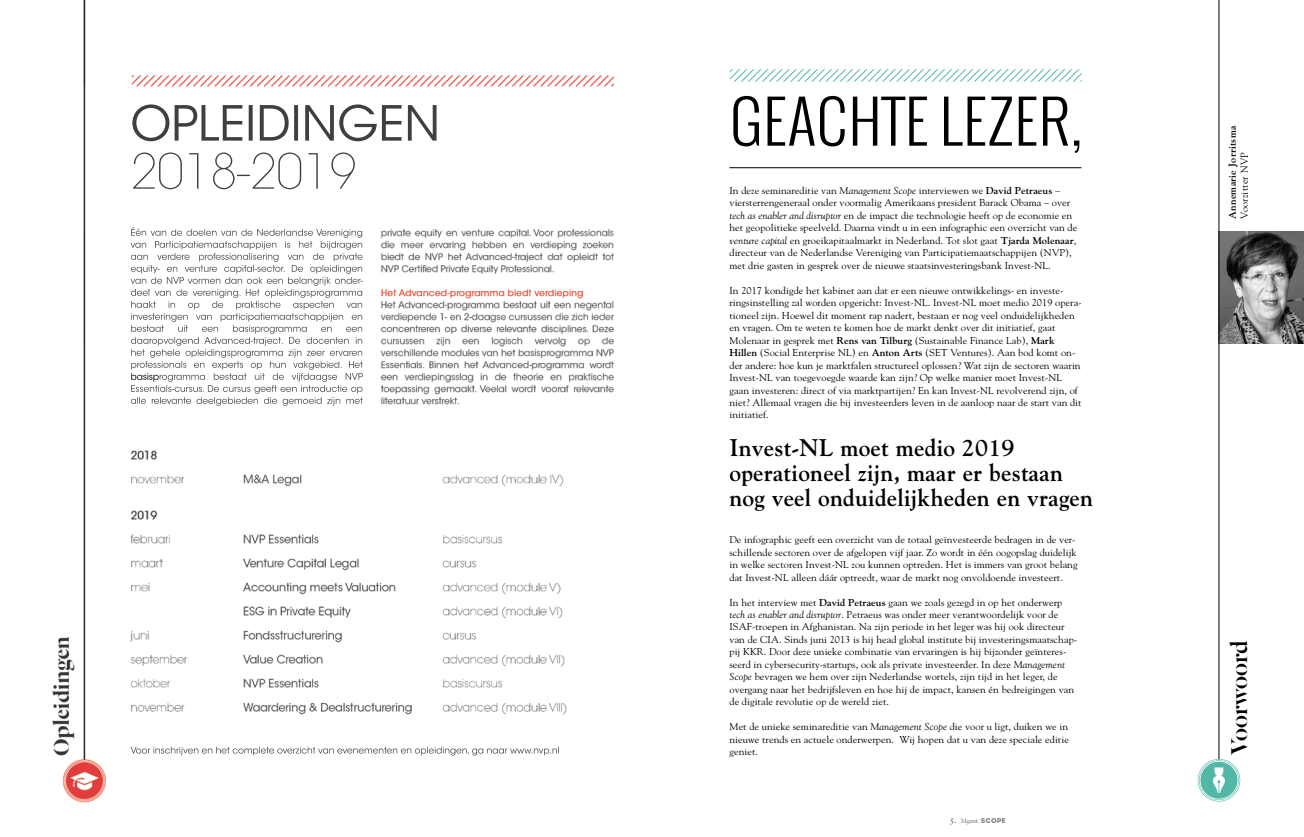
<style>
.page{position:relative;width:1304px;height:837px;background:#fff}
.page>*{position:absolute;margin:0;border:0;box-sizing:border-box;transform-origin:0 0}
.t1{font:300 58.3px "Oswald";letter-spacing:.01em;color:#000}
.t2{font:25px "Dala Floda Roman No.2";color:#000}
.t3{font:700 24px/24.9px "Goudy";letter-spacing:.01em;color:#000}
.t4{font:10px/12.5px "Goudy";letter-spacing:.005em;color:#000}
.t5{font:700 10px "Goudy";letter-spacing:.025em;color:#000}
.t6{font:10px "Goudy";letter-spacing:.025em;color:#000}
.t7{font:7px "Dala Floda Roman No.2";color:#818587}
.s1{font-style:italic}
.s2{font-weight:700}
.s3{font-size:11px}
.s4{font-family:"Intro"}
</style>
<div class="page">
<img style="left:1219px;top:231px;width:85px;height:112px">
<svg style="left:730px;top:69px;width:352px;height:13px"></svg>
<hr style="left:1218px;top:0;width:1px;height:759px;background:#000">
<svg style="left:1198px;top:758px;width:42px;height:43px"></svg>
<hr style="left:729px;top:167px;width:352px;height:1px;background:#000">
<img style="left:52px;top:0;width:562px;height:803px">
<h1 class="t1" style="left:730px;top:82px;width:354px">GEACHTE LEZER,</h1>
<p class="t4" style="left:729px;top:184px;width:349px">In deze seminareditie van <span class="s1">Management Scope</span> interviewen we <span class="s2">David Petraeus</span> – viersterrengeneraal onder voormalig Amerikaans president Barack Obama – over <span class="s1">tech as enabler and disruptor</span> en de impact die technologie heeft op de economie en het geopolitieke speelveld. Daarna vindt u in een infographic een overzicht van de <span class="s1">venture capital</span> en groeikapitaalmarkt in Nederland. Tot slot gaat <span class="s2">Tjarda Molenaar</span>, directeur van de Nederlandse Vereniging van Participatiemaatschappijen (NVP), met drie gasten in gesprek over de nieuwe staatsinvesteringsbank Invest-NL.</p>
<p class="t4" style="left:729px;top:283px;width:354px">In 2017 kondigde het kabinet aan dat er een nieuwe ontwikkelings- en investe&shy;ringsinstelling zal worden opgericht: Invest-NL. Invest-NL moet medio 2019 opera&shy;tioneel zijn. Hoewel dit moment rap nadert, bestaan er nog veel onduidelijkheden en vragen. Om te weten te komen hoe de markt denkt over dit initiatief, gaat Molenaar in gesprek met <span class="s2">Rens van Tilburg</span> (Sustainable Finance Lab), <span class="s2">Mark Hillen</span> (Social Enterprise NL) en <span class="s2">Anton Arts</span> (SET Ventures). Aan bod komt on&shy;der andere: hoe kun je marktfalen structureel oplossen? Wat zijn de sectoren waarin Invest-NL van toegevoegde waarde kan zijn? Op welke manier moet Invest-NL gaan investeren: direct of via marktpartijen? En kan Invest-NL revolverend zijn, of niet? Allemaal vragen die bij investeerders leven in de aanloop naar de start van dit initiatief.</p>
<h3 class="t3" style="left:729px;top:434px;width:365px">Invest-NL moet medio 2019 operationeel zijn, maar er bestaan nog veel onduidelijkheden en vragen</h3>
<p class="t4" style="left:729px;top:533px;width:350px">De infographic geeft een overzicht van de totaal geïnvesteerde bedragen in de ver&shy;schillende sectoren over de afgelopen vijf jaar. Zo wordt in één oogopslag duidelijk in welke sectoren Invest-NL zou kunnen optreden. Het is immers van groot belang dat Invest-NL alleen dáár optreedt, waar de markt nog onvoldoende investeert.</p>
<p class="t4" style="left:729px;top:595px;width:349px">In het interview met <span class="s2">David Petraeus</span> gaan we zoals gezegd in op het onderwerp <span class="s1">tech as enabler and disruptor</span>. Petraeus was onder meer verantwoordelijk voor de ISAF-troepen in Afghanistan. Na zijn periode in het leger was hij ook directeur van de CIA. Sinds juni 2013 is hij head global institute bij investeringsmaatschap&shy;pij KKR. Door deze unieke combinatie van ervaringen is hij bijzonder geïnteres&shy;seerd in cybersecurity-startups, ook als private investeerder. In deze <span class="s1">Management Scope</span> bevragen we hem over zijn Nederlandse wortels, zijn tijd in het leger, de overgang naar het bedrijfsleven en hoe hij de impact, kansen én bedreigingen van de digitale revolutie op de wereld ziet.</p>
<p class="t4" style="left:729px;top:720px;width:341px;text-align:justify">Met de unieke seminareditie van <span class="s1">Management Scope</span> die voor u ligt, duiken we in nieuwe trends en actuele onderwerpen. Wij hopen dat u van deze speciale editie geniet.</p>
<p class="t7" style="left:950px;top:815px;width:57px"><span class="s3">5.</span> Mgmt. <span class="s4">SCOPE</span></p>
<p class="t5" style="left:1226px;top:219px;width:94px;rotate:-90deg">Annemarie Jorritsma</p>
<p class="t6" style="left:1238px;top:219px;width:68px;rotate:-90deg">Voorzitter NVP</p>
<h2 class="t2" style="left:1223px;top:755px;width:116px;rotate:-90deg">Voorwoord</h2>
</div>
